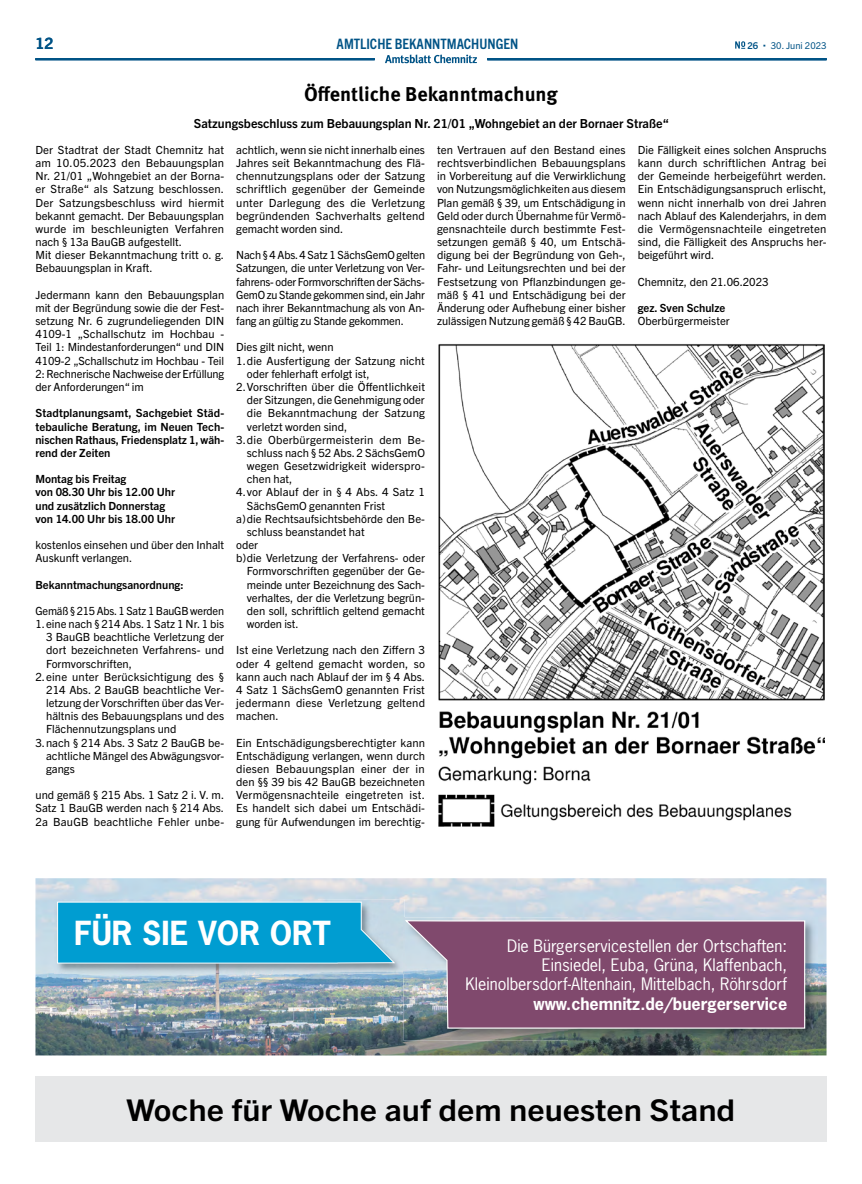
<style>
.page{position:relative;width:862px;height:1184px;background:#fff}
.page>*{position:absolute;margin:0;border:0;box-sizing:border-box;transform-origin:0 0}
.t1{font:700 31.25px "News Gothic Std";color:#fff}
.Fließtext{font:700 30px "Trade Gothic Next LT Pro";color:#000;scale:1.1 1}
.Überschrift_3_Ordnun{font:700 20px "Meta Pro";color:#000}
.t2{font:16.12px/19.4px "News Gothic Std";color:#fff;text-align:right}
.t3{font:700 15.62px "Trade Gothic Next LT Pro";color:#005386}
.Rubrikenbezeichnung{font:700 condensed 14.38px "Trade Gothic Next LT Pro";color:#005386}
.Zwischenüberschrift{font:700 12.5px "Trade Gothic Next LT Pro";color:#000}
.Fließtext-2{font:11.25px/13.1px "Trade Gothic Next LT Pro";color:#000;text-align:justify}
.Fließtext-3{font:700 11.25px/13.1px "Trade Gothic Next LT Pro";color:#000;text-align:justify}
.t4{font:9.38px "Trade Gothic Next LT Pro";color:#005386}
.t5{font:700 9.38px "Trade Gothic Next LT Pro";color:#005386}
.s1{font-weight:700}
</style>
<div class="page">
<svg style="left:385px;top:55px;width:92px;height:8px"></svg>
<svg style="left:735px;top:41px;width:9px;height:8px"></svg>
<hr style="left:35px;top:58px;width:339px;height:2px;background:#005386">
<hr style="left:487px;top:58px;width:339px;height:2px;background:#005386">
<img style="left:438px;top:344px;width:385px;height:482px">
<img style="left:35px;top:878px;width:791px;height:177px">
<img style="left:55px;top:899px;width:349px;height:74px">
<svg style="left:57px;top:901px;width:339px;height:63px;background:#1aa5d3"></svg>
<img style="left:403px;top:917px;width:413px;height:123px">
<svg style="left:403px;top:919px;width:402px;height:110px;background:#865879"></svg>
<div style="left:35px;top:1076px;width:791px;height:65px;background:#e6e7e8"></div>
<h3 class="t3" style="left:35px;top:32px;width:19px">12</h3>
<p class="Rubrikenbezeichnung" style="left:336px;top:34px;width:183px">AMTLICHE BEKANNTMACHUNGEN</p>
<p class="t5" style="left:747px;top:39px;width:12px">26</p>
<p class="t4" style="left:770px;top:39px;width:57px">30. Juni 2023</p>
<p class="Überschrift_3_Ordnun" style="left:304px;top:79px;width:255px">Öffentliche Bekanntmachung</p>
<p class="Zwischenüberschrift" style="left:194px;top:114px;width:476px">Satzungsbeschluss zum Bebauungsplan Nr. 21/01 „Wohngebiet an der Bornaer Straße“</p>
<p class="Fließtext-2" style="left:35px;top:142px;width:190px">Der Stadtrat der Stadt Chemnitz hat am 10.05.2023 den Bebauungsplan Nr. 21/01 „Wohngebiet an der Borna&shy;er Straße“ als Satzung beschlossen.<br>Der Satzungsbeschluss wird hiermit bekannt gemacht. Der Bebauungsplan wurde im beschleunigten Verfahren nach § 13a BauGB aufgestellt.</p>
<p class="Fließtext-2" style="left:35px;top:248px;width:190px">Mit dieser Bekanntmachung tritt o. g.<br>Bebauungsplan in Kraft.</p>
<p class="Fließtext-2" style="left:35px;top:287px;width:190px">Jedermann kann den Bebauungsplan mit der Begründung sowie die der Fest&shy;setzung Nr. 6 zugrundeliegenden DIN 4109-1 „Schallschutz im Hochbau - Teil 1: Mindestanforderungen“ und DIN 4109-2 „Schallschutz im Hochbau - Teil 2: Rechnerische Nachweise der Erfüllung der Anforderungen“ im</p>
<p class="Fließtext-3" style="left:35px;top:406px;width:190px">Stadtplanungsamt, Sachgebiet Städ&shy;tebauliche Beratung, im Neuen Tech&shy;nischen Rathaus, Friedensplatz 1, wäh&shy;rend der Zeiten</p>
<p class="Fließtext-3" style="left:35px;top:472px;width:141px;text-align:left">Montag bis Freitag<br>von 08.30 Uhr bis 12.00 Uhr und zusätzlich Donnerstag von 14.00 Uhr bis 18.00 Uhr</p>
<p class="Fließtext-2" style="left:35px;top:537px;width:190px">kostenlos einsehen und über den Inhalt<br>Auskunft verlangen.</p>
<p class="Fließtext-3" style="left:35px;top:577px;width:149px">Bekanntmachungsanordnung:</p>
<p class="Fließtext-2" style="left:35px;top:603px;width:190px">Gemäß § 215 Abs. 1 Satz 1 BauGB werden</p>
<p class="Fließtext-2" style="left:46px;top:616px;width:179px;text-indent:-11px">1.eine nach § 214 Abs. 1 Satz 1 Nr. 1 bis 3 BauGB beachtliche Verletzung der dort bezeichneten Verfahrens- und Formvorschriften,</p>
<p class="Fließtext-2" style="left:46px;top:669px;width:179px;text-indent:-11px">2.eine unter Berücksichtigung des § 214 Abs. 2 BauGB beachtliche Ver&shy;letzung der Vorschriften über das Ver&shy;hältnis des Bebauungsplans und des Flächennutzungsplans und</p>
<p class="Fließtext-2" style="left:46px;top:735px;width:179px;text-indent:-11px">3.nach § 214 Abs. 3 Satz 2 BauGB be&shy;achtliche Mängel des Abwägungsvor&shy;gangs</p>
<p class="Fließtext-2" style="left:35px;top:787px;width:190px">und gemäß § 215 Abs. 1 Satz 2 i. V. m.<br>Satz 1 BauGB werden nach § 214 Abs.<br>2a BauGB beachtliche Fehler unbe-</p>
<p class="Fließtext-2" style="left:236px;top:142px;width:190px">achtlich, wenn sie nicht innerhalb eines Jahres seit Bekanntmachung des Flä&shy;chennutzungsplans oder der Satzung schriftlich gegenüber der Gemeinde unter Darlegung des die Verletzung begründenden Sachverhalts geltend gemacht worden sind.</p>
<p class="Fließtext-2" style="left:236px;top:248px;width:190px">Nach § 4 Abs. 4 Satz 1 SächsGemO gelten Satzungen, die unter Verletzung von Ver&shy;fahrens- oder Formvorschriften der Sächs-GemO zu Stande gekommen sind, ein Jahr nach ihrer Bekanntmachung als von An&shy;fang an gültig zu Stande gekommen.</p>
<p class="Fließtext-2" style="left:236px;top:340px;width:99px">Dies gilt nicht, wenn</p>
<p class="Fließtext-2" style="left:247px;top:353px;width:179px;text-indent:-11px">1.die Ausfertigung der Satzung nicht oder fehlerhaft erfolgt ist,</p>
<p class="Fließtext-2" style="left:247px;top:379px;width:179px;text-indent:-11px">2.Vorschriften über die Öffentlichkeit der Sitzungen, die Genehmigung oder die Bekanntmachung der Satzung verletzt worden sind,</p>
<p class="Fließtext-2" style="left:247px;top:432px;width:179px;text-indent:-11px">3.die Oberbürgermeisterin dem Be&shy;schluss nach § 52 Abs. 2 SächsGemO wegen Gesetzwidrigkeit widerspro&shy;chen hat,</p>
<p class="Fließtext-2" style="left:247px;top:485px;width:179px;text-indent:-11px">4.vor Ablauf der in § 4 Abs. 4 Satz 1<br>SächsGemO genannten Frist</p>
<p class="Fließtext-2" style="left:247px;top:511px;width:179px;text-indent:-11px">a)die Rechtsaufsichtsbehörde den Be&shy;schluss beanstandet hat</p>
<p class="Fließtext-2" style="left:236px;top:537px;width:23px">oder</p>
<p class="Fließtext-2" style="left:247px;top:551px;width:179px;text-indent:-11px">b)die Verletzung der Verfahrens- oder Formvorschriften gegenüber der Ge&shy;meinde unter Bezeichnung des Sach&shy;verhaltes, der die Verletzung begrün&shy;den soll, schriftlich geltend gemacht worden ist.</p>
<p class="Fließtext-2" style="left:236px;top:643px;width:190px">Ist eine Verletzung nach den Ziffern 3 oder 4 geltend gemacht worden, so kann auch nach Ablauf der im § 4 Abs.<br>4 Satz 1 SächsGemO genannten Frist jedermann diese Verletzung geltend machen.</p>
<p class="Fließtext-2" style="left:236px;top:735px;width:190px">Ein Entschädigungsberechtigter kann Entschädigung verlangen, wenn durch diesen Bebauungsplan einer der in den §§ 39 bis 42 BauGB bezeichneten Vermögensnachteile eingetreten ist.<br>Es handelt sich dabei um Entschädi&shy;gung für Aufwendungen im berechtig-</p>
<p class="Fließtext-2" style="left:437px;top:142px;width:190px">ten Vertrauen auf den Bestand eines rechtsverbindlichen Bebauungsplans in Vorbereitung auf die Verwirklichung von Nutzungsmöglichkeiten aus diesem Plan gemäß § 39, um Entschädigung in Geld oder durch Übernahme für Vermö&shy;gensnachteile durch bestimmte Fest&shy;setzungen gemäß § 40, um Entschä&shy;digung bei der Begründung von Geh-, Fahr- und Leitungsrechten und bei der Festsetzung von Pflanzbindungen ge&shy;mäß § 41 und Entschädigung bei der Änderung oder Aufhebung einer bisher zulässigen Nutzung gemäß § 42 BauGB.</p>
<p class="Fließtext-2" style="left:637px;top:142px;width:190px">Die Fälligkeit eines solchen Anspruchs kann durch schriftlichen Antrag bei der Gemeinde herbeigeführt werden.<br>Ein Entschädigungsanspruch erlischt, wenn nicht innerhalb von drei Jahren nach Ablauf des Kalenderjahrs, in dem die Vermögensnachteile eingetreten sind, die Fälligkeit des Anspruchs her&shy;beigeführt wird.</p>
<p class="Fließtext-2" style="left:637px;top:274px;width:132px">Chemnitz, den 21.06.2023</p>
<p class="Fließtext-3" style="left:637px;top:300px;width:89px">gez. Sven Schulze</p>
<p class="Fließtext-2" style="left:637px;top:314px;width:93px">Oberbürgermeister</p>
<p class="t1" style="left:74px;top:912px;width:258px">FÜR SIE VOR ORT</p>
<p class="t2" style="left:465px;top:935px;width:323px">Die Bürgerservicestellen der Ortschaften:<br>Einsiedel, Euba, Grüna, Klaffenbach, Kleinolbersdorf-Altenhain, Mittelbach, Röhrsdorf <span class="s1">www.chemnitz.de/buergerservice</span></p>
<p class="Fließtext" style="left:126px;top:1088px;width:554px">Woche für Woche auf dem neuesten Stand</p>
</div>
